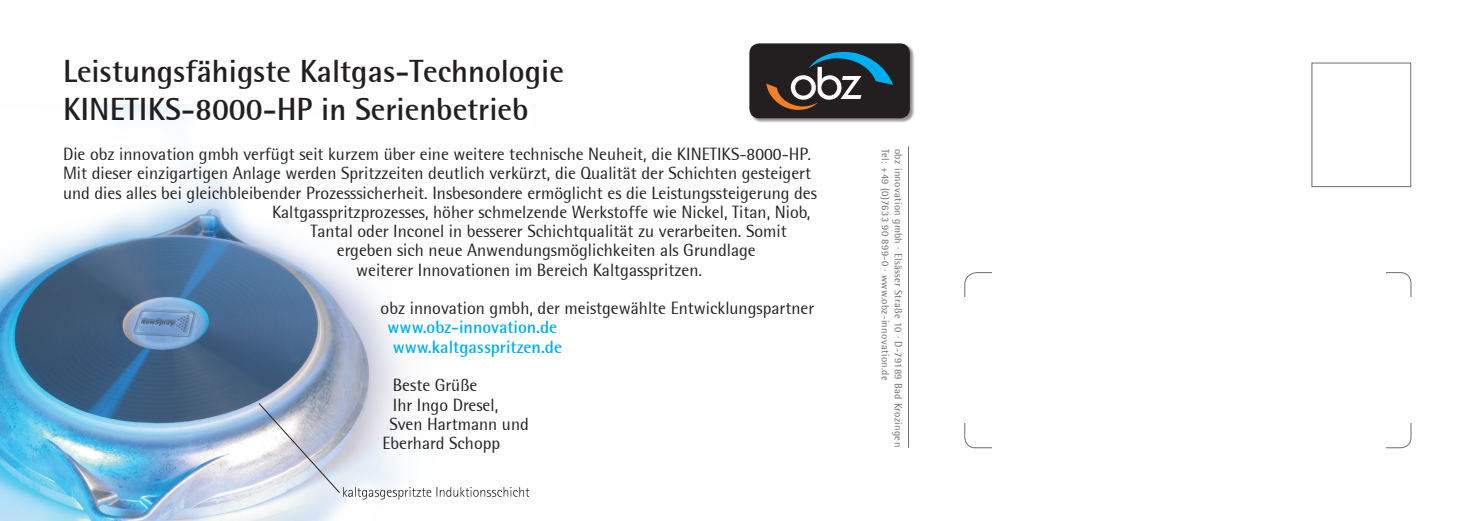
<style>
.page{position:relative;width:1474px;height:521px;background:#fff}
.page>*{position:absolute;margin:0;border:0;box-sizing:border-box;transform-origin:0 0}
.t1{font:700 31.5px/37.8px "Rotis Semi Sans";color:#231f20}
.t2{font:17.5px "Rotis Semi Sans";color:#231f20}
.t3{font:700 17.5px/19.2px "Rotis Semi Sans";color:#00aeef}
.t4{font:10.5px "Rotis Semi Sans";letter-spacing:.03em;color:#6c6d70}
</style>
<div class="page">
<hr style="left:908px;top:146px;width:1px;height:302px;background:#6c6d70">
<div style="left:749px;top:44px;width:165px;height:79px;background:#231f20;opacity:.5"></div>
<div style="left:749px;top:43px;width:161px;height:75px;background:#231f20;border-radius:10px"></div>
<svg style="left:766px;top:52px;width:127px;height:58px"></svg>
<img style="left:0;top:105px;width:530px;height:416px">
<svg style="left:258px;top:402px;width:271px;height:98px"></svg>
<h1 class="t1" style="left:63px;top:52px;width:502px">Leistungsfähigste Kaltgas-Technologie<br>KINETIKS-8000-HP in Serienbetrieb</h1>
<p class="t2" style="left:63px;top:144px;width:749px">Die obz innovation gmbh verfügt seit kurzem über eine weitere technische Neuheit, die KINETIKS-8000-HP.</p>
<p class="t2" style="left:63px;top:163px;width:749px">Mit dieser einzigartigen Anlage werden Spritzzeiten deutlich verkürzt, die Qualität der Schichten gesteigert</p>
<p class="t2" style="left:63px;top:182px;width:755px">und dies alles bei gleichbleibender Prozesssicherheit. Insbesondere ermöglicht es die Leistungssteigerung des</p>
<p class="t2" style="left:272px;top:202px;width:540px">Kaltgasspritzprozesses, höher schmelzende Werkstoffe wie Nickel, Titan, Niob,</p>
<p class="t2" style="left:310px;top:221px;width:477px">Tantal oder Inconel in besserer Schichtqualität zu verarbeiten. Somit</p>
<p class="t2" style="left:337px;top:240px;width:420px">ergeben sich neue Anwendungsmöglichkeiten als Grundlage</p>
<p class="t2" style="left:356px;top:259px;width:347px">weiterer Innovationen im Bereich Kaltgasspritzen.</p>
<p class="t2" style="left:380px;top:298px;width:435px">obz innovation gmbh, der meistgewählte Entwicklungspartner</p>
<p class="t3" style="left:387px;top:318px;width:176px">www.obz-innovation.de www.kaltgasspritzen.de</p>
<p class="t2" style="left:393px;top:375px;width:86px">Beste Grüße</p>
<p class="t2" style="left:393px;top:394px;width:107px">Ihr Ingo Dresel,</p>
<p class="t2" style="left:389px;top:413px;width:141px">Sven Hartmann und</p>
<p class="t2" style="left:382px;top:433px;width:119px">Eberhard Schopp</p>
<p class="t4" style="left:891px;top:149px;width:233px;rotate:90deg">Tel: +49 (0)7633 90 899-0 · www.obz-innovation.de</p>
<p class="t4" style="left:904px;top:149px;width:300px;rotate:90deg">obz innovation gmbh · Elsässer Straße 10 · D-79189 Bad Krozingen</p>
</div>
